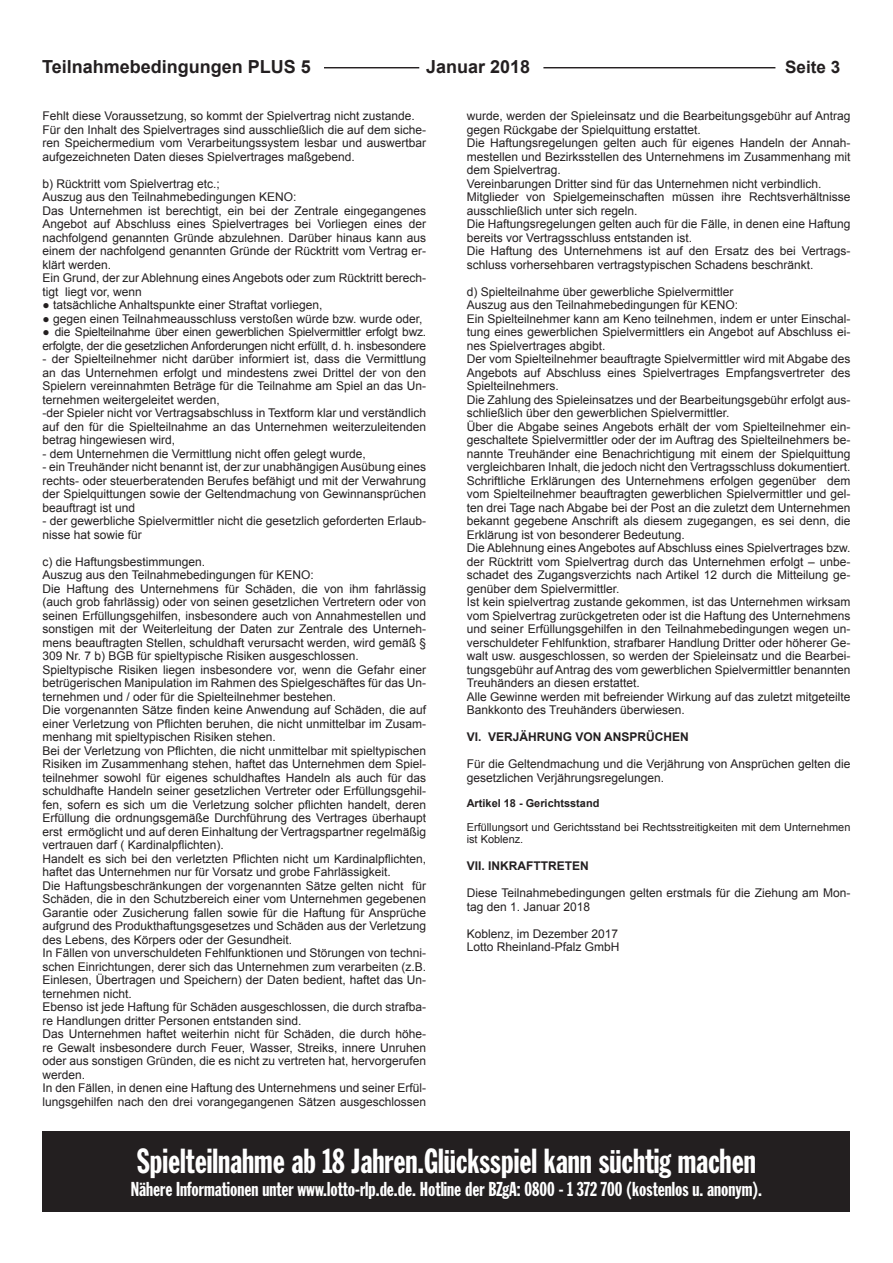
<style>
.page{position:relative;width:893px;height:1263px;background:#fff}
.page>*{position:absolute;margin:0;border:0;box-sizing:border-box;transform-origin:0 0}
.t1{font:34.2px "Franklin Gothic Std Extra Cond";color:#fff}
.t2{font:19.8px "Franklin Gothic Std Extra Cond";color:#fff}
.t3{font:700 18px "Arial";color:#231f20}
.t4{font:700 17.1px "Arial";color:#231f20}
.t5{font:12px/13.5px "Arial";color:#231f20}
.t6{font:12px/13.5px "Arial";letter-spacing:-.02em;color:#231f20}
.t7{font:700 12px "Arial";color:#231f20}
.t8{font:10.95px/12px "Arial";color:#231f20}
.t9{font:700 10.95px "Arial";color:#231f20}
</style>
<div class="page">
<hr style="left:543px;top:67px;width:232px;height:1px;background:#231f20">
<hr style="left:324px;top:67px;width:95px;height:1px;background:#231f20">
<div style="left:43px;top:1131px;width:807px;height:81px;background:#231f20"></div>
<h3 class="t3" style="left:42px;top:55px;width:270px">Teilnahmebedingungen PLUS 5</h3>
<h3 class="t3" style="left:426px;top:55px;width:106px">Januar 2018</h3>
<h3 class="t4" style="left:785px;top:56px;width:57px">Seite 3</h3>
<p class="t5" style="left:43px;top:109px;width:385px">Fehlt diese Voraussetzung, so kommt der Spielvertrag nicht zustande.<br>Für den Inhalt des Spielvertrages sind ausschließlich die auf dem siche&shy;ren Speichermedium vom Verarbeitungssystem lesbar und auswertbar aufgezeichneten Daten dieses Spielvertrages maßgebend.</p>
<p class="t5" style="left:43px;top:177px;width:385px">b) Rücktritt vom Spielvertrag etc.;<br>Auszug aus den Teilnahmebedingungen KENO:<br>Das Unternehmen ist berechtigt, ein bei der Zentrale eingegangenes Angebot auf Abschluss eines Spielvertrages bei Vorliegen eines der nachfolgend genannten Gründe abzulehnen. Darüber hinaus kann aus einem der nachfolgend genannten Gründe der Rücktritt vom Vertrag er&shy;klärt werden.<br>Ein Grund, der zur Ablehnung eines Angebots oder zum Rücktritt berech&shy;tigt liegt vor, wenn</p>
<p class="t5" style="left:43px;top:298px;width:282px">● tatsächliche Anhaltspunkte einer Straftat vorliegen,</p>
<p class="t5" style="left:43px;top:312px;width:381px">● gegen einen Teilnahmeausschluss verstoßen würde bzw. wurde oder,</p>
<p class="t6" style="left:43px;top:325px;width:385px">● die Spielteilnahme über einen gewerblichen Spielvermittler erfolgt bwz. erfolgte, der die gesetzlichen Anforderungen nicht erfüllt, d. h. insbesondere</p>
<p class="t5" style="left:43px;top:352px;width:385px">- der Spielteilnehmer nicht darüber informiert ist, dass die Vermittlung an das Unternehmen erfolgt und mindestens zwei Drittel der von den Spielern vereinnahmten Beträge für die Teilnahme am Spiel an das Un&shy;ternehmen weitergeleitet werden,<br>-der Spieler nicht vor Vertragsabschluss in Textform klar und verständlich auf den für die Spielteilnahme an das Unternehmen weiterzuleitenden betrag hingewiesen wird,</p>
<p class="t5" style="left:43px;top:447px;width:325px">- dem Unternehmen die Vermittlung nicht offen gelegt wurde,</p>
<p class="t5" style="left:43px;top:460px;width:385px;text-align:justify">- ein Treuhänder nicht benannt ist, der zur unabhängigen Ausübung eines rechts- oder steuerberatenden Berufes befähigt und mit der Verwahrung der Spielquittungen sowie der Geltendmachung von Gewinnansprüchen beauftragt ist und</p>
<p class="t5" style="left:43px;top:514px;width:385px">- der gewerbliche Spielvermittler nicht die gesetzlich geforderten Erlaub&shy;nisse hat sowie für</p>
<p class="t5" style="left:43px;top:555px;width:385px">c) die Haftungsbestimmungen.<br>Auszug aus den Teilnahmebedingungen für KENO:<br>Die Haftung des Unternehmens für Schäden, die von ihm fahrlässig (auch grob fahrlässig) oder von seinen gesetzlichen Vertretern oder von seinen Erfüllungsgehilfen, insbesondere auch von Annahmestellen und sonstigen mit der Weiterleitung der Daten zur Zentrale des Unterneh&shy;mens beauftragten Stellen, schuldhaft verursacht werden, wird gemäß § 309 Nr. 7 b) BGB für spieltypische Risiken ausgeschlossen.<br>Spieltypische Risiken liegen insbesondere vor, wenn die Gefahr einer betrügerischen Manipulation im Rahmen des Spielgeschäftes für das Un&shy;ternehmen und / oder für die Spielteilnehmer bestehen.<br>Die vorgenannten Sätze finden keine Anwendung auf Schäden, die auf einer Verletzung von Pflichten beruhen, die nicht unmittelbar im Zusam&shy;menhang mit spieltypischen Risiken stehen.<br>Bei der Verletzung von Pflichten, die nicht unmittelbar mit spieltypischen Risiken im Zusammenhang stehen, haftet das Unternehmen dem Spiel&shy;teilnehmer sowohl für eigenes schuldhaftes Handeln als auch für das schuldhafte Handeln seiner gesetzlichen Vertreter oder Erfüllungsgehil&shy;fen, sofern es sich um die Verletzung solcher pflichten handelt, deren Erfüllung die ordnungsgemäße Durchführung des Vertrages überhaupt erst ermöglicht und auf deren Einhaltung der Vertragspartner regelmäßig vertrauen darf ( Kardinalpflichten).<br>Handelt es sich bei den verletzten Pflichten nicht um Kardinalpflichten, haftet das Unternehmen nur für Vorsatz und grobe Fahrlässigkeit.<br>Die Haftungsbeschränkungen der vorgenannten Sätze gelten nicht für Schäden, die in den Schutzbereich einer vom Unternehmen gegebenen Garantie oder Zusicherung fallen sowie für die Haftung für Ansprüche aufgrund des Produkthaftungsgesetzes und Schäden aus der Verletzung des Lebens, des Körpers oder der Gesundheit.<br>In Fällen von unverschuldeten Fehlfunktionen und Störungen von techni&shy;schen Einrichtungen, derer sich das Unternehmen zum verarbeiten (z.B.<br>Einlesen, Übertragen und Speichern) der Daten bedient, haftet das Un&shy;ternehmen nicht.<br>Ebenso ist jede Haftung für Schäden ausgeschlossen, die durch strafba&shy;re Handlungen dritter Personen entstanden sind.<br>Das Unternehmen haftet weiterhin nicht für Schäden, die durch höhe&shy;re Gewalt insbesondere durch Feuer, Wasser, Streiks, innere Unruhen oder aus sonstigen Gründen, die es nicht zu vertreten hat, hervorgerufen werden.<br>In den Fällen, in denen eine Haftung des Unternehmens und seiner Erfül&shy;lungsgehilfen nach den drei vorangegangenen Sätzen ausgeschlossen</p>
<p class="t5" style="left:467px;top:109px;width:385px">wurde, werden der Spieleinsatz und die Bearbeitungsgebühr auf Antrag gegen Rückgabe der Spielquittung erstattet.<br>Die Haftungsregelungen gelten auch für eigenes Handeln der Annah&shy;mestellen und Bezirksstellen des Unternehmens im Zusammenhang mit dem Spielvertrag.<br>Vereinbarungen Dritter sind für das Unternehmen nicht verbindlich.<br>Mitglieder von Spielgemeinschaften müssen ihre Rechtsverhältnisse ausschließlich unter sich regeln.<br>Die Haftungsregelungen gelten auch für die Fälle, in denen eine Haftung bereits vor Vertragsschluss entstanden ist.<br>Die Haftung des Unternehmens ist auf den Ersatz des bei Vertrags&shy;schluss vorhersehbaren vertragstypischen Schadens beschränkt.</p>
<p class="t5" style="left:467px;top:285px;width:385px">d) Spielteilnahme über gewerbliche Spielvermittler<br>Auszug aus den Teilnahmebedingungen für KENO:<br>Ein Spielteilnehmer kann am Keno teilnehmen, indem er unter Einschal&shy;tung eines gewerblichen Spielvermittlers ein Angebot auf Abschluss ei&shy;nes Spielvertrages abgibt.<br>Der vom Spielteilnehmer beauftragte Spielvermittler wird mit Abgabe des Angebots auf Abschluss eines Spielvertrages Empfangsvertreter des Spielteilnehmers.<br>Die Zahlung des Spieleinsatzes und der Bearbeitungsgebühr erfolgt aus&shy;schließlich über den gewerblichen Spielvermittler.<br>Über die Abgabe seines Angebots erhält der vom Spielteilnehmer ein&shy;geschaltete Spielvermittler oder der im Auftrag des Spielteilnehmers be&shy;nannte Treuhänder eine Benachrichtigung mit einem der Spielquittung vergleichbaren Inhalt, die jedoch nicht den Vertragsschluss dokumentiert.<br>Schriftliche Erklärungen des Unternehmens erfolgen gegenüber dem vom Spielteilnehmer beauftragten gewerblichen Spielvermittler und gel&shy;ten drei Tage nach Abgabe bei der Post an die zuletzt dem Unternehmen bekannt gegebene Anschrift als diesem zugegangen, es sei denn, die Erklärung ist von besonderer Bedeutung.<br>Die Ablehnung eines Angebotes auf Abschluss eines Spielvertrages bzw. der Rücktritt vom Spielvertrag durch das Unternehmen erfolgt – unbe&shy;schadet des Zugangsverzichts nach Artikel 12 durch die Mitteilung ge&shy;genüber dem Spielvermittler.<br>Ist kein spielvertrag zustande gekommen, ist das Unternehmen wirksam vom Spielvertrag zurückgetreten oder ist die Haftung des Unternehmens und seiner Erfüllungsgehilfen in den Teilnahmebedingungen wegen un&shy;verschuldeter Fehlfunktion, strafbarer Handlung Dritter oder höherer Ge&shy;walt usw. ausgeschlossen, so werden der Spieleinsatz und die Bearbei&shy;tungsgebühr auf Antrag des vom gewerblichen Spielvermittler benannten Treuhänders an diesen erstattet.<br>Alle Gewinne werden mit befreiender Wirkung auf das zuletzt mitgeteilte Bankkonto des Treuhänders überwiesen.</p>
<p class="t7" style="left:467px;top:729px;width:224px">VI. VERJÄHRUNG VON ANSPRÜCHEN</p>
<p class="t5" style="left:467px;top:757px;width:385px">Für die Geltendmachung und die Verjährung von Ansprüchen gelten die gesetzlichen Verjährungsregelungen.</p>
<p class="t9" style="left:467px;top:796px;width:134px">Artikel 18 - Gerichtsstand</p>
<p class="t8" style="left:467px;top:821px;width:385px">Erfüllungsort und Gerichtsstand bei Rechtsstreitigkeiten mit dem Unternehmen ist Koblenz.</p>
<p class="t7" style="left:467px;top:858px;width:124px">VII. INKRAFTTRETEN</p>
<p class="t5" style="left:467px;top:886px;width:385px">Diese Teilnahmebedingungen gelten erstmals für die Ziehung am Mon&shy;tag den 1. Januar 2018</p>
<p class="t5" style="left:467px;top:927px;width:154px">Koblenz, im Dezember 2017<br>Lotto Rheinland-Pfalz GmbH</p>
<h1 class="t1" style="left:137px;top:1143px;width:620px">Spielteilnahme ab 18 Jahren.Glücksspiel kann süchtig machen</h1>
<h2 class="t2" style="left:131px;top:1178px;width:633px">Nähere Informationen unter www.lotto-rlp.de.de. Hotline der BZgA: 0800 - 1 372 700 (kostenlos u. anonym).</h2>
</div>
